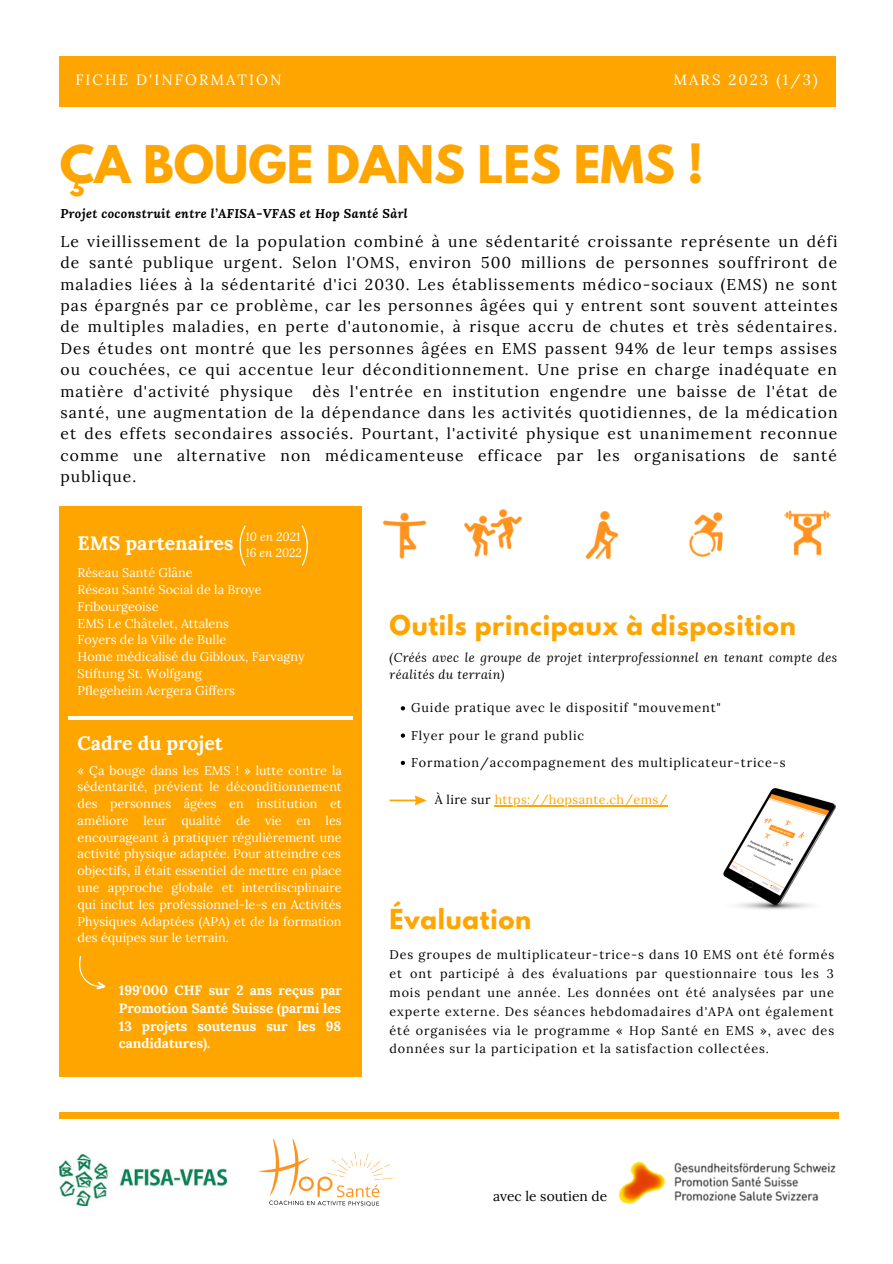
<style>
.page{position:relative;width:893px;height:1264px;background:#fff}
.page>*{position:absolute;margin:0;border:0;box-sizing:border-box;transform-origin:0 0}
.t1{font:700 46.05px "League Spartan";color:#ffa500}
.t2{font:700 24.3px "League Spartan";letter-spacing:.03em;color:#ffa500}
.t3{font:700 19.5px "Lora";color:#fff}
.t4{font:15.6px/21.3px "Lora";letter-spacing:.07em;color:#000;text-align:justify}
.t5{font:14.85px "Lora";letter-spacing:.14em;color:#fff}
.t6{font:13.8px "Lora";color:#000}
.t7{font:700 13.5px/17.9px "Lora";color:#fff;text-align:justify}
.t8{font:12.6px/16.8px "Lora";color:#fff}
.t9{font:12.6px/18.9px "Lora";letter-spacing:.07em;color:#000}
.t10{font:italic 12.6px/16.8px "Lora";letter-spacing:.03em;color:#000}
.t11{font:italic 700 12.6px "Lora";letter-spacing:.03em;color:#000}
.t12{font:12.6px "Lora";letter-spacing:.03em;color:#ffa500}
.t13{font:italic 12px/16px "Lora";color:#fff}
.s1{color:#000}
</style>
<div class="page">
<div style="left:59px;top:56px;width:776px;height:51px;background:#ffa500"></div>
<div style="left:60px;top:506px;width:301px;height:570px;background:#ffa500"></div>
<hr style="left:68px;top:716px;width:285px;height:4px;background:#fff">
<img style="left:60px;top:1154px;width:167px;height:51px">
<img style="left:258px;top:1139px;width:134px;height:67px">
<img style="left:618px;top:1161px;width:217px;height:44px">
<img style="left:383px;top:512px;width:44px;height:47px">
<img style="left:464px;top:508px;width:58px;height:49px">
<img style="left:585px;top:511px;width:34px;height:48px">
<img style="left:784px;top:510px;width:47px;height:46px">
<img style="left:689px;top:512px;width:34px;height:45px">
<svg style="left:239px;top:525px;width:6px;height:40px"></svg>
<svg style="left:302px;top:525px;width:6px;height:41px"></svg>
<svg style="left:79px;top:955px;width:27px;height:35px"></svg>
<svg style="left:389px;top:795px;width:37px;height:10px"></svg>
<div style="left:59px;top:1112px;width:779px;height:6px;background:#ffa500"></div>
<img style="left:723px;top:788px;width:112px;height:122px">
<svg style="left:401px;top:706px;width:4px;height:4px"></svg>
<svg style="left:401px;top:733px;width:4px;height:4px"></svg>
<svg style="left:401px;top:760px;width:4px;height:5px"></svg>
<hr style="left:494px;top:805px;width:173px;height:1px;background:#ffa500">
<p class="t5" style="left:75px;top:70px;width:208px">FICHE D'INFORMATION</p>
<p class="t5" style="left:673px;top:70px;width:146px">MARS 2023 (1/3)</p>
<h1 class="t1" style="left:60px;top:142px;width:645px">ÇA BOUGE DANS LES EMS !</h1>
<p class="t4" style="left:60px;top:230px;width:778px">Le vieillissement de la population combiné à une sédentarité croissante représente un défi de santé publique urgent. Selon l'OMS, environ 500 millions de personnes souffriront de maladies liées à la sédentarité d'ici 2030. Les établissements médico-sociaux (EMS) ne sont pas épargnés par ce problème, car les personnes âgées qui y entrent sont souvent atteintes de multiples maladies, en perte d'autonomie, à risque accru de chutes et très sédentaires.<br>Des études ont montré que les personnes âgées en EMS passent 94% de leur temps assises ou couchées, ce qui accentue leur déconditionnement. Une prise en charge inadéquate en matière d'activité physique dès l'entrée en institution engendre une baisse de l'état de santé, une augmentation de la dépendance dans les activités quotidiennes, de la médication et des effets secondaires associés. Pourtant, l'activité physique est unanimement reconnue comme une alternative non médicamenteuse efficace par les organisations de santé publique.</p>
<p class="t11" style="left:60px;top:204px;width:348px">Projet coconstruit entre l’AFISA-VFAS et Hop Santé Sàrl</p>
<p class="t3" style="left:78px;top:530px;width:157px">EMS partenaires</p>
<p class="t13" style="left:245px;top:528px;width:58px">10 en 2021<br>16 en 2022</p>
<p class="t8" style="left:78px;top:564px;width:229px">Réseau Santé Glâne<br>Réseau Santé Social de la Broye<br>Fribourgeoise<br>EMS Le Châtelet, Attalens<br>Foyers de la Ville de Bulle<br>Home médicalisé du Gibloux, Farvagny<br>Stiftung St. Wolfgang<br>Pflegeheim Aergera Giffers</p>
<p class="t3" style="left:78px;top:730px;width:147px">Cadre du projet</p>
<p class="t8" style="left:78px;top:761px;width:266px;text-align:justify">« Ça bouge dans les EMS ! » lutte contre la sédentarité, prévient le déconditionnement des personnes âgées en institution et améliore leur qualité de vie en les encourageant à pratiquer régulièrement une activité physique adaptée. Pour atteindre ces objectifs, il était essentiel de mettre en place une approche globale et interdisciplinaire qui inclut les professionnel-le-s en Activités Physiques Adaptées (APA) et de la formation des équipes sur le terrain.</p>
<p class="t7" style="left:119px;top:981px;width:224px">199'000 CHF sur 2 ans reçus par Promotion Santé Suisse (parmi les 13 projets soutenus sur les 98 candidatures).</p>
<h2 class="t2" style="left:389px;top:613px;width:408px">Outils principaux à disposition</h2>
<p class="t10" style="left:389px;top:648px;width:449px">(Créés avec le groupe de projet interprofessionnel en tenant compte des réalités du terrain)</p>
<p class="t9" style="left:411px;top:694px;width:376px;line-height:27.3px">Guide pratique avec le dispositif "mouvement"<br>Flyer pour le grand public<br>Formation/accompagnement des multiplicateur-trice-s</p>
<p class="t12" style="left:434px;top:791px;width:234px"><span class="s1">À lire sur</span> https://hopsante.ch/ems/</p>
<h2 class="t2" style="left:389px;top:906px;width:143px">Évaluation</h2>
<p class="t9" style="left:389px;top:944px;width:446px;text-align:justify">Des groupes de multiplicateur-trice-s dans 10 EMS ont été formés et ont participé à des évaluations par questionnaire tous les 3 mois pendant une année. Les données ont été analysées par une experte externe. Des séances hebdomadaires d'APA ont également été organisées via le programme « Hop Santé en EMS », avec des données sur la participation et la satisfaction collectées.</p>
<p class="t6" style="left:493px;top:1187px;width:115px">avec le soutien de</p>
</div>
